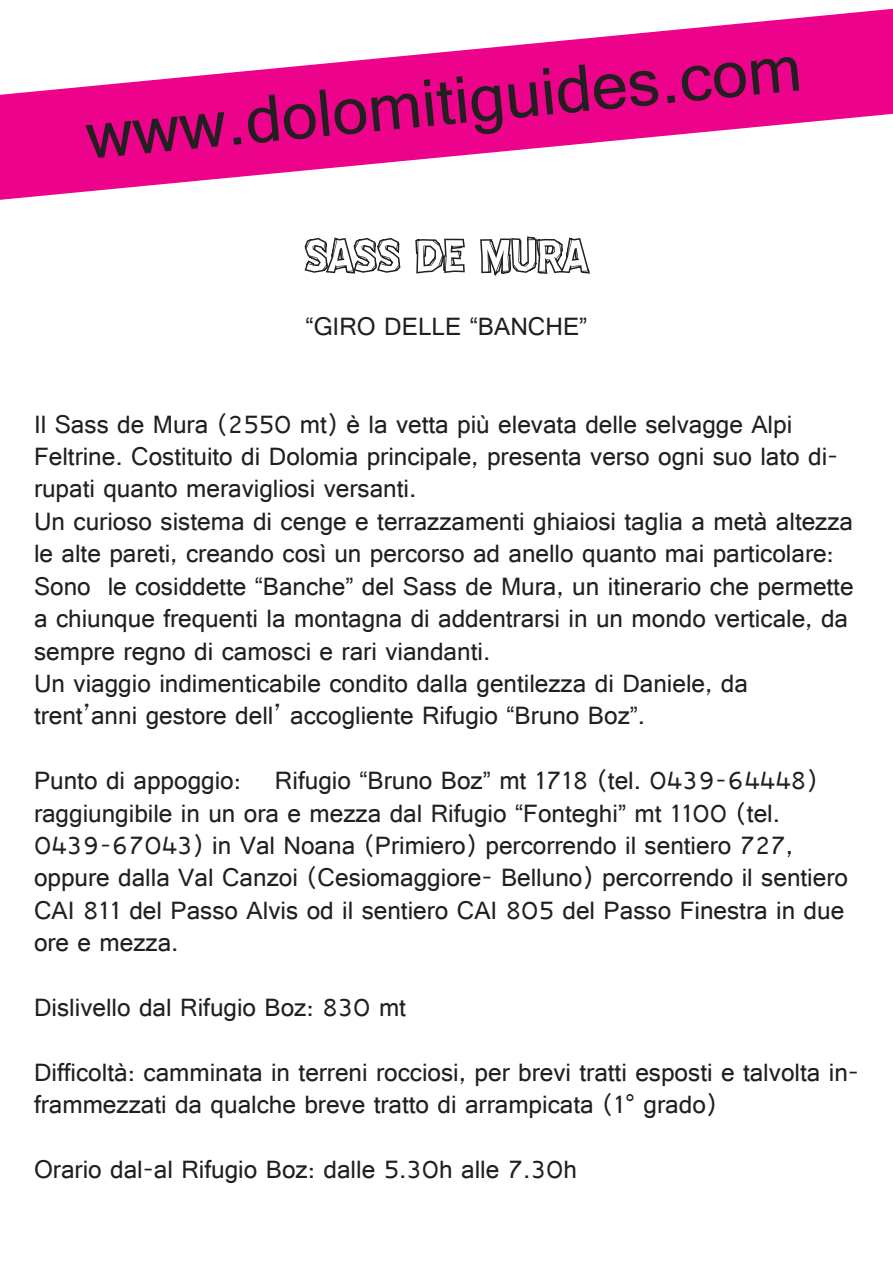
<style>
.page{position:relative;width:893px;height:1263px;background:#fff}
.page>*{position:absolute;margin:0;border:0;box-sizing:border-box;transform-origin:0 0}
.t1{font:72px "Raavi";color:#231f20}
.t2{font:54px "Blue Highway Linocut";color:#fff}
.t3{font:27px/32.4px "Raavi";color:#231f20}
</style>
<div class="page">
<svg style="left:0;top:8px;width:893px;height:192px"></svg>
<svg style="left:266px;top:173px;width:141px;height:101px"></svg>
<svg style="left:414px;top:195px;width:53px;height:79px"></svg>
<svg style="left:479px;top:102px;width:113px;height:174px"></svg>
<h1 class="t1" style="left:82px;top:95px;width:720px;rotate:-6deg">www.dolomitiguides.com</h1>
<h2 class="t2" style="left:305px;top:230px;width:285px">SASS DE MURA</h2>
<p class="t3" style="left:306px;top:310px;width:283px">“GIRO DELLE “BANCHE”</p>
<p class="t3" style="left:34px;top:407px;width:821px">Il Sass de Mura (2550 mt) è la vetta più elevata delle selvagge Alpi Feltrine. Costituito di Dolomia principale, presenta verso ogni suo lato di&shy;rupati quanto meravigliosi versanti.<br>Un curioso sistema di cenge e terrazzamenti ghiaiosi taglia a metà altezza le alte pareti, creando così un percorso ad anello quanto mai particolare:<br>Sono le cosiddette “Banche” del Sass de Mura, un itinerario che permette a chiunque frequenti la montagna di addentrarsi in un mondo verticale, da sempre regno di camosci e rari viandanti.<br>Un viaggio indimenticabile condito dalla gentilezza di Daniele, da trent’anni gestore dell’ accogliente Rifugio “Bruno Boz”.</p>
<p class="t3" style="left:34px;top:764px;width:815px;text-indent:241px">Rifugio “Bruno Boz” mt 1718 (tel. 0439-64448) raggiungibile in un ora e mezza dal Rifugio “Fonteghi” mt 1100 (tel.<br>0439-67043) in Val Noana (Primiero) percorrendo il sentiero 727, oppure dalla Val Canzoi (Cesiomaggiore- Belluno) percorrendo il sentiero CAI 811 del Passo Alvis od il sentiero CAI 805 del Passo Finestra in due ore e mezza.</p>
<p class="t3" style="left:34px;top:764px;width:209px">Punto di appoggio:</p>
<p class="t3" style="left:34px;top:990px;width:374px">Dislivello dal Rifugio Boz: 830 mt</p>
<p class="t3" style="left:34px;top:1055px;width:826px">Difficoltà: camminata in terreni rocciosi, per brevi tratti esposti e talvolta in&shy;frammezzati da qualche breve tratto di arrampicata (1° grado)</p>
<p class="t3" style="left:34px;top:1152px;width:544px">Orario dal-al Rifugio Boz: dalle 5.30h alle 7.30h</p>
</div>
